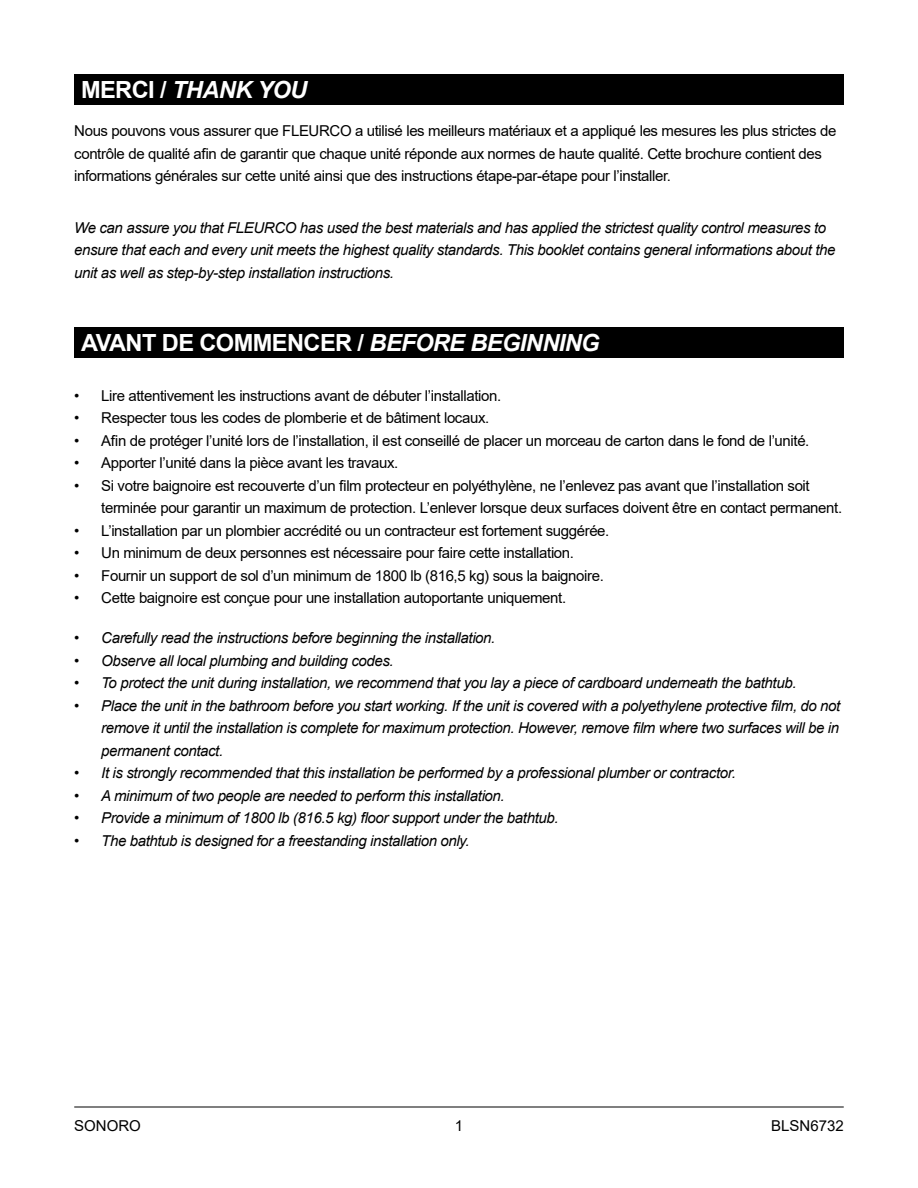
<style>
.page{position:relative;width:918px;height:1188px;background:#fff}
.page>*{position:absolute;margin:0;border:0;box-sizing:border-box;transform-origin:0 0}
.t1{font:700 23.7px "Arial";letter-spacing:-.025em;color:#fff}
.t2{font:italic 700 23.7px "Arial";letter-spacing:-.025em;color:#fff}
.t3{font:15px/22.5px "Arial";letter-spacing:-.025em;color:#000}
.t4{font:italic 15px/22.5px "Arial";letter-spacing:-.025em;color:#000}
.t5{font:15px "Arial";color:#000}
.s1{font-style:normal}
.s2{font-style:italic}
</style>
<div class="page">
<hr style="left:74px;top:1107px;width:770px;height:1px;background:#000">
<div style="left:74px;top:74px;width:770px;height:31px;background:#000"></div>
<div style="left:74px;top:327px;width:770px;height:31px;background:#000"></div>
<h1 class="t2" style="left:81px;top:74px;width:228px"><span class="s1">MERCI /</span> THANK YOU</h1>
<p class="t3" style="left:74px;top:120px;width:764px">Nous pouvons vous assurer que FLEURCO a utilisé les meilleurs matériaux et a appliqué les mesures les plus strictes de contrôle de qualité afin de garantir que chaque unité réponde aux normes de haute qualité. Cette brochure contient des informations générales sur cette unité ainsi que des instructions étape-par-étape pour l’installer.</p>
<p class="t4" style="left:74px;top:217px;width:763px">We can assure you that FLEURCO has used the best materials and has applied the strictest quality control measures to ensure that each and every unit meets the highest quality standards. This booklet contains general informations about the unit as well as step-by-step installation instructions.</p>
<h1 class="t1" style="left:81px;top:326px;width:520px">AVANT DE COMMENCER / <span class="s2">BEFORE BEGINNING</span></h1>
<p class="t3" style="left:74px;top:384px;width:429px">• Lire attentivement les instructions avant de débuter l’installation.</p>
<p class="t3" style="left:74px;top:407px;width:417px">• Respecter tous les codes de plomberie et de bâtiment locaux.</p>
<p class="t3" style="left:74px;top:429px;width:737px">• Afin de protéger l’unité lors de l’installation, il est conseillé de placer un morceau de carton dans le fond de l’unité.</p>
<p class="t3" style="left:74px;top:452px;width:326px">• Apporter l’unité dans la pièce avant les travaux.</p>
<p class="t3" style="left:101px;top:474px;width:742px;text-indent:-27px">• Si votre baignoire est recouverte d’un film protecteur en polyéthylène, ne l’enlevez pas avant que l’installation soit terminée pour garantir un maximum de protection. L’enlever lorsque deux surfaces doivent être en contact permanent.</p>
<p class="t3" style="left:74px;top:519px;width:537px">• L’installation par un plombier accrédité ou un contracteur est fortement suggérée.</p>
<p class="t3" style="left:74px;top:542px;width:501px">• Un minimum de deux personnes est nécessaire pour faire cette installation.</p>
<p class="t3" style="left:74px;top:564px;width:531px">• Fournir un support de sol d’un minimum de 1800 lb (816,5 kg) sous la baignoire.</p>
<p class="t3" style="left:74px;top:587px;width:493px">• Cette baignoire est conçue pour une installation autoportante uniquement.</p>
<p class="t4" style="left:74px;top:627px;width:423px">• Carefully read the instructions before beginning the installation.</p>
<p class="t4" style="left:74px;top:649px;width:321px">• Observe all local plumbing and building codes.</p>
<p class="t4" style="left:74px;top:672px;width:724px">• To protect the unit during installation, we recommend that you lay a piece of cardboard underneath the bathtub.</p>
<p class="t4" style="left:101px;top:694px;width:741px;text-align:justify;text-indent:-27px">• Place the unit in the bathroom before you start working. If the unit is covered with a polyethylene protective film, do not remove it until the installation is complete for maximum protection. However, remove film where two surfaces will be in permanent contact.</p>
<p class="t4" style="left:74px;top:762px;width:663px">• It is strongly recommended that this installation be performed by a professional plumber or contractor.</p>
<p class="t4" style="left:74px;top:784px;width:432px">• A minimum of two people are needed to perform this installation.</p>
<p class="t4" style="left:74px;top:807px;width:486px">• Provide a minimum of 1800 lb (816.5 kg) floor support under the bathtub.</p>
<p class="t4" style="left:74px;top:829px;width:397px">• The bathtub is designed for a freestanding installation only.</p>
<p class="t3" style="left:74px;top:1115px;width:68px">SONORO</p>
<p class="t5" style="left:771px;top:1116px;width:74px">BLSN6732</p>
<p class="t3" style="left:455px;top:1115px;width:10px">1</p>
</div>
